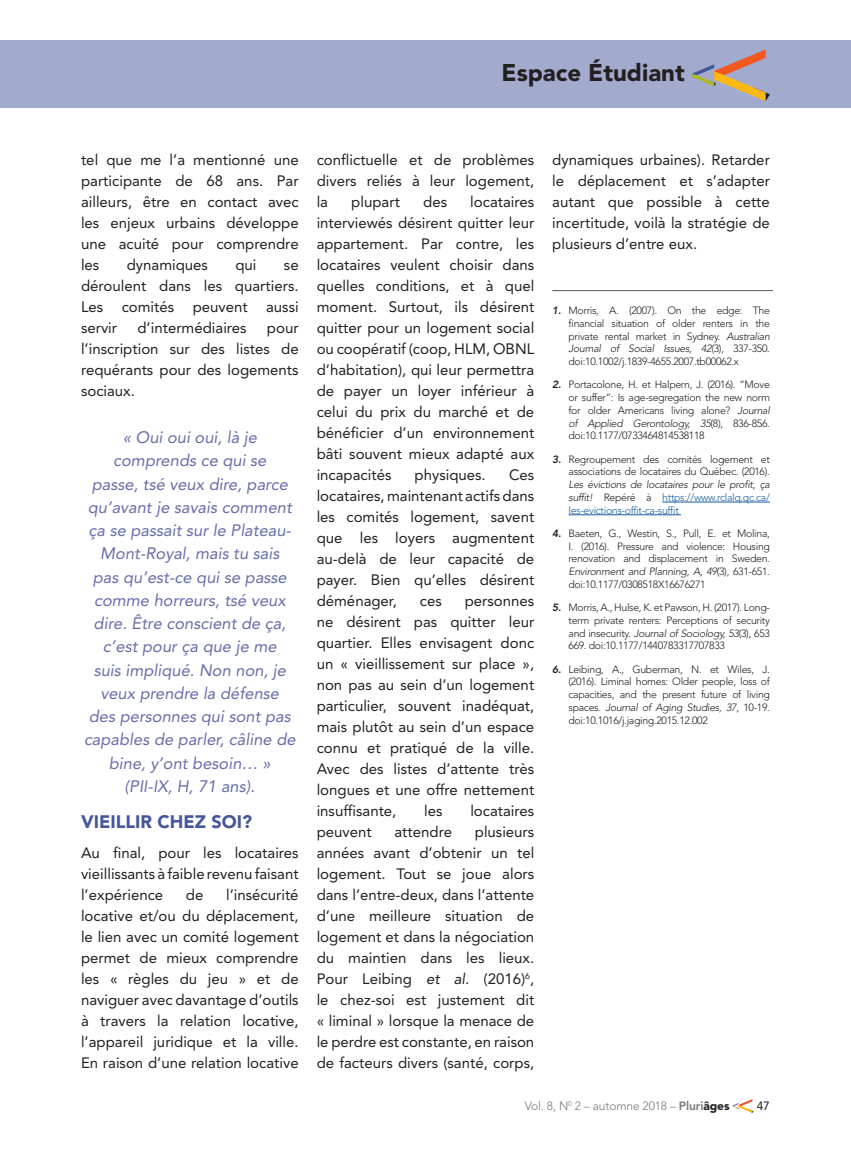
<style>
.page{position:relative;width:851px;height:1161px;background:#fff}
.page>*{position:absolute;margin:0;border:0;box-sizing:border-box;transform-origin:0 0}
.t1{font:900 24px "Avenir LT Std";color:#231f20}
.t2{font:900 18px "Avenir LT Std";color:#46569c}
.t3{font:italic 16.5px/23.2px "Avenir LT Std";color:#686dab;text-align:center}
.t4{font:15px/21px "Avenir LT Std";color:#231f20;text-align:justify}
.t5{font:300 12px "Avenir LT Std";letter-spacing:-.01em;color:#76787b}
.t6{font:12px "Avenir LT Std";color:#231f20}
.t7{font:300 10.5px/12.8px "Avenir LT Std";letter-spacing:-.03em;color:#231f20;text-align:justify}
.t8{font:300 10.5px/12.8px "Avenir LT Std";letter-spacing:-.03em;color:#175d9e;text-align:justify}
.s1{font-style:italic}
.s2{font-weight:800;font-style:italic}
.s3{font-style:italic;color:#231f20}
.s4{color:#231f20}
.s5{font-weight:800}
.s6{font-weight:900;color:#231f20}
</style>
<div class="page">
<svg style="left:732px;top:1099px;width:21px;height:14px"></svg>
<div style="left:0;top:40px;width:850px;height:68px;background:#a2aacd"></div>
<svg style="left:692px;top:49px;width:78px;height:52px"></svg>
<hr style="left:662px;top:502px;width:108px;height:1px;background:#175d9e">
<hr style="left:568px;top:515px;width:113px;height:1px;background:#175d9e">
<hr style="left:552px;top:290px;width:220px;height:1px;background:#57585a">
<h1 class="t1" style="left:501px;top:58px;width:185px">Espace Étudiant</h1>
<p class="t4" style="left:81px;top:149px;width:219px">tel que me l’a mentionné une participante de 68 ans. Par ailleurs, être en contact avec les enjeux urbains développe une acuité pour comprendre les</p>
<p class="t4" style="left:127px;top:254px;width:83px">dynamiques</p>
<p class="t4" style="left:235px;top:254px;width:23px">qui</p>
<p class="t4" style="left:81px;top:254px;width:219px;text-indent:203px">se déroulent dans les quartiers.<br>Les comités peuvent aussi servir</p>
<p class="t4" style="left:137px;top:317px;width:111px">d’intermédiaires</p>
<p class="t4" style="left:81px;top:317px;width:219px;text-indent:186px">pour l’inscription sur des listes de requérants pour des logements sociaux.</p>
<p class="t3" style="left:84px;top:426px;width:213px">« Oui oui oui, là je comprends ce qui se<br>passe, tsé veux dire, parce qu’avant je savais comment ça se passait sur le Plateau-<br>Mont-Royal, mais tu sais<br>pas qu’est-ce qui se passe comme horreurs, tsé veux dire. Être conscient de ça, c’est pour ça que je me<br>suis impliqué. Non non, je veux prendre la défense<br>des personnes qui sont pas capables de parler, câline de bine, y’ont besoin… » (PII-IX, H, 71 ans).</p>
<p class="t2" style="left:81px;top:811px;width:172px">VIEILLIR CHEZ SOI?</p>
<p class="t4" style="left:81px;top:842px;width:219px">Au final, pour les locataires vieillissants à faible revenu faisant l’expérience</p>
<p class="t4" style="left:81px;top:884px;width:219px;text-indent:145px">l’insécurité locative et/ou du déplacement, le lien avec un comité logement permet de mieux comprendre les « règles du jeu » et de naviguer avec davantage d’outils à travers la relation locative, l’appareil juridique et la ville.<br>En raison d’une relation locative</p>
<p class="t4" style="left:186px;top:884px;width:19px">de</p>
<p class="t4" style="left:316px;top:149px;width:219px">conflictuelle et de problèmes divers reliés à leur logement, la</p>
<p class="t4" style="left:316px;top:191px;width:219px;text-indent:154px">locataires interviewés désirent quitter leur appartement. Par contre, les locataires veulent choisir dans quelles conditions, et à quel moment. Surtout, ils désirent quitter pour un logement social ou coopératif (coop, HLM, OBNL d’habitation), qui leur permettra de payer un loyer inférieur à celui du prix du marché et de bénéficier d’un environnement bâti souvent mieux adapté aux incapacités</p>
<p class="t4" style="left:351px;top:191px;width:50px">plupart</p>
<p class="t4" style="left:423px;top:191px;width:25px">des</p>
<p class="t4" style="left:414px;top:464px;width:73px">physiques.</p>
<p class="t4" style="left:316px;top:464px;width:219px;text-indent:192px">Ces locataires, maintenant actifs dans les comités logement, savent que les loyers augmentent au-delà de leur capacité de payer. Bien qu’elles désirent déménager,</p>
<p class="t4" style="left:316px;top:590px;width:219px;text-indent:148px">personnes ne désirent pas quitter leur quartier. Elles envisagent donc un « vieillissement sur place », non pas au sein d’un logement particulier, souvent inadéquat, mais plutôt au sein d’un espace connu et pratiqué de la ville.<br>Avec des listes d’attente très longues et une offre nettement insuffisante,</p>
<p class="t4" style="left:420px;top:590px;width:23px">ces</p>
<p class="t4" style="left:424px;top:800px;width:20px">les</p>
<p class="t4" style="left:470px;top:800px;width:65px">locataires</p>
<p class="t4" style="left:316px;top:821px;width:219px;text-indent:158px">plusieurs années avant d’obtenir un tel logement. Tout se joue alors dans l’entre-deux, dans l’attente d’une meilleure situation de logement et dans la négociation du maintien dans les lieux.<br>Pour Leibing <span class="s1">et al.</span> (2016)<sup>6</sup>, le chez-soi est justement dit « liminal » lorsque la menace de le perdre est constante, en raison de facteurs divers (santé, corps,</p>
<p class="t4" style="left:316px;top:821px;width:57px">peuvent</p>
<p class="t4" style="left:394px;top:821px;width:59px">attendre</p>
<p class="t4" style="left:552px;top:149px;width:219px">dynamiques urbaines). Retarder le déplacement et s’adapter autant que possible à cette incertitude, voilà la stratégie de plusieurs d’entre eux.</p>
<p class="t7" style="left:568px;top:304px;width:203px;text-indent:-16px"><span class="s2">1.</span> Morris, A. (2007). On the edge: The financial situation of older renters in the private rental market in Sydney. <span class="s1">Australian Journal of Social Issues, 42</span>(3), 337-350. doi:10.1002/j.1839-4655.2007.tb00062.x</p>
<p class="t7" style="left:568px;top:379px;width:203px;text-indent:-16px"><span class="s2">2.</span> Portacolone, H. et Halpern, J. (2016). “Move or suffer”: Is age-segregation the new norm for older Americans living alone? <span class="s1">Journal of Applied Gerontology, 35</span>(8), 836-856. doi:10.1177/0733464814538118</p>
<p class="t7" style="left:552px;top:453px;width:219px;text-align:right"><span class="s2">3.</span> Regroupement des comités logement et associations de locataires du Québec. (2016).</p>
<p class="t8" style="left:568px;top:478px;width:203px"><span class="s3">Les évictions de locataires pour le profit, ça suffit!</span> <span class="s4">Repéré à</span> https://www.rclalq.qc.ca/ les-evictions-offit-ca-suffit</p>
<p class="t7" style="left:568px;top:527px;width:203px;text-indent:-16px"><span class="s2">4.</span> Baeten, G., Westin, S., Pull, E. et Molina, I. (2016). Pressure and violence: Housing renovation and displacement in Sweden.<br><span class="s1">Environment and Planning, A, 49</span>(3), 631-651. doi:10.1177/0308518X16676271</p>
<p class="t7" style="left:568px;top:601px;width:203px;text-indent:-16px"><span class="s2">5.</span> Morris, A., Hulse, K. et Pawson, H. (2017). Long&shy;term private renters: Perceptions of security and insecurity. <span class="s1">Journal of Sociology, 53</span>(3), 653<br>669. doi:10.1177/1440783317707833</p>
<p class="t7" style="left:568px;top:663px;width:203px;text-indent:-16px"><span class="s2">6.</span> Leibing, A., Guberman, N. et Wiles, J. (2016). Liminal homes: Older people, loss of capacities, and the present future of living spaces. <span class="s1">Journal of Aging Studies, 37</span>, 10-19. doi:10.1016/j.jaging.2015.12.002</p>
<p class="t5" style="left:524px;top:1099px;width:206px">Vol. 8, N<sup>0</sup> 2 – automne 2018 – <span class="s5">Pluri</span><span class="s6">âges</span></p>
<p class="t6" style="left:756px;top:1099px;width:15px">47</p>
</div>
